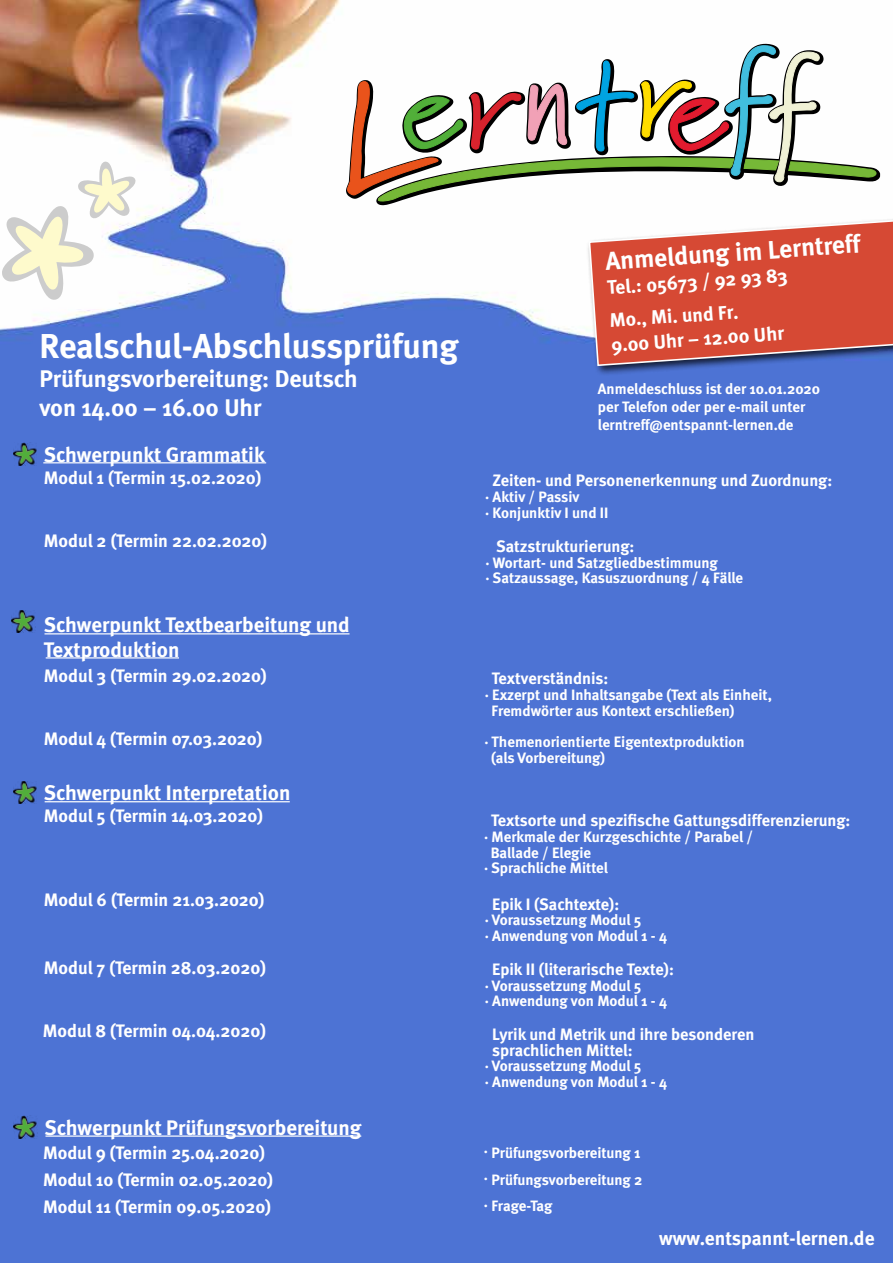
<style>
.page{position:relative;width:893px;height:1263px;background:#fff}
.page>*{position:absolute;margin:0;border:0;box-sizing:border-box;transform-origin:0 0}
.t1{font:700 34.5px "Meta";letter-spacing:-.005em;color:#fff}
.t2{font:700 25.5px "Meta";color:#fff}
.t3{font:700 24px/28.8px "Meta";color:#fff}
.t4{font:700 21px/25.2px "Meta";color:#fff}
.t5{font:700 19.5px/32.8px "Meta";color:#fff}
.t6{font:700 18px "Meta";color:#fff}
.t7{font:700 16.5px/15.8px "Meta";color:#fff}
.t8{font:700 15px/15.8px "Meta";color:#fff}
</style>
<div class="page">
<img style="left:0;top:0;width:893px;height:1263px">
<svg style="left:376px;top:44px;width:504px;height:161px"></svg>
<svg style="left:346px;top:45px;width:530px;height:157px"></svg>
<svg style="left:2px;top:161px;width:134px;height:139px"></svg>
<img style="left:12px;top:610px;width:23px;height:23px">
<img style="left:13px;top:443px;width:23px;height:22px">
<img style="left:13px;top:781px;width:23px;height:23px">
<hr style="left:43px;top:462px;width:223px;height:1px;background:#fff">
<hr style="left:45px;top:633px;width:305px;height:1px;background:#fff">
<hr style="left:46px;top:657px;width:133px;height:1px;background:#fff">
<hr style="left:45px;top:801px;width:245px;height:1px;background:#fff">
<img style="left:14px;top:1116px;width:23px;height:22px">
<hr style="left:45px;top:1135px;width:316px;height:2px;background:#fff">
<div style="left:586px;top:216px;width:307px;height:160px;background:#000;opacity:.75"></div>
<svg style="left:588px;top:217px;width:305px;height:150px"></svg>
<h1 class="t1" style="left:39px;top:326px;width:421px">Realschul-Abschlussprüfung</h1>
<h3 class="t3" style="left:39px;top:364px;width:320px">Prüfungsvorbereitung: Deutsch von 14.00 – 16.00 Uhr</h3>
<h2 class="t2" style="left:604px;top:246px;width:257px;rotate:-4deg">Anmeldung im Lerntreff</h2>
<h3 class="t5" style="left:606px;top:271px;width:182px;rotate:-4deg">Tel.: 05673 / 92 93 83<br>Mo., Mi. und Fr.</h3>
<h3 class="t5" style="left:610px;top:328px;width:175px;rotate:-4deg">9.00 Uhr – 12.00 Uhr</h3>
<p class="t8" style="left:598px;top:380px;width:224px;line-height:18px">Anmeldeschluss ist der 10.01.2020 per Telefon oder per e-mail unter lerntreff@entspannt-lernen.de</p>
<h3 class="t4" style="left:44px;top:442px;width:222px">Schwerpunkt Grammatik</h3>
<p class="t6" style="left:44px;top:467px;width:219px">Modul 1 (Termin 15.02.2020)</p>
<p class="t7" style="left:493px;top:472px;width:341px">Zeiten- und Personenerkennung und Zuordnung:</p>
<p class="t8" style="left:485px;top:489px;width:125px">. Aktiv / Passiv<br>. Konjunktiv I und II</p>
<p class="t6" style="left:44px;top:530px;width:225px">Modul 2 (Termin 22.02.2020)</p>
<p class="t7" style="left:496px;top:538px;width:140px">Satzstrukturierung:</p>
<p class="t8" style="left:485px;top:554px;width:259px">. Wortart- und Satzgliedbestimmung<br>. Satzaussage, Kasuszuordnung / 4 Fälle</p>
<h3 class="t4" style="left:44px;top:612px;width:307px">Schwerpunkt Textbearbeitung und<br>Textproduktion</h3>
<p class="t6" style="left:44px;top:665px;width:224px">Modul 3 (Termin 29.02.2020)</p>
<p class="t7" style="left:492px;top:670px;width:118px">Textverständnis:</p>
<p class="t8" style="left:491px;top:686px;width:282px;text-indent:-7px">. Exzerpt und Inhaltsangabe (Text als Einheit,<br>Fremdwörter aus Kontext erschließen)</p>
<p class="t6" style="left:44px;top:728px;width:220px">Modul 4 (Termin 07.03.2020)</p>
<p class="t8" style="left:491px;top:734px;width:255px;text-indent:-7px">. Themenorientierte Eigentextproduktion (als Vorbereitung)</p>
<h3 class="t4" style="left:44px;top:780px;width:248px">Schwerpunkt Interpretation</h3>
<p class="t6" style="left:44px;top:805px;width:221px">Modul 5 (Termin 14.03.2020)</p>
<p class="t7" style="left:491px;top:812px;width:361px">Textsorte und spezifische Gattungsdifferenzierung:</p>
<p class="t8" style="left:484px;top:828px;width:270px">. Merkmale der Kurzgeschichte / Parabel /</p>
<p class="t8" style="left:491px;top:844px;width:102px">Ballade / Elegie</p>
<p class="t8" style="left:484px;top:860px;width:125px">. Sprachliche Mittel</p>
<p class="t6" style="left:44px;top:889px;width:222px">Modul 6 (Termin 21.03.2020)</p>
<p class="t7" style="left:492px;top:896px;width:129px">Epik I (Sachtexte):</p>
<p class="t8" style="left:485px;top:912px;width:184px">. Voraussetzung Modul 5<br>. Anwendung von Modul 1 - 4</p>
<p class="t6" style="left:44px;top:957px;width:224px">Modul 7 (Termin 28.03.2020)</p>
<p class="t7" style="left:492px;top:961px;width:183px">Epik II (literarische Texte):</p>
<p class="t8" style="left:485px;top:977px;width:184px">. Voraussetzung Modul 5<br>. Anwendung von Modul 1 - 4</p>
<p class="t6" style="left:43px;top:1020px;width:225px">Modul 8 (Termin 04.04.2020)</p>
<p class="t7" style="left:492px;top:1026px;width:264px">Lyrik und Metrik und ihre besonderen sprachlichen Mittel:</p>
<p class="t8" style="left:485px;top:1058px;width:184px">. Voraussetzung Modul 5<br>. Anwendung von Modul 1 - 4</p>
<h3 class="t4" style="left:45px;top:1115px;width:318px">Schwerpunkt Prüfungsvorbereitung</h3>
<p class="t6" style="left:43px;top:1142px;width:223px">Modul 9 (Termin 25.04.2020)</p>
<p class="t8" style="left:484px;top:1144px;width:158px">. Prüfungsvorbereitung 1</p>
<p class="t6" style="left:43px;top:1169px;width:231px">Modul 10 (Termin 02.05.2020)</p>
<p class="t8" style="left:484px;top:1166px;width:160px;line-height:26.5px">. Prüfungsvorbereitung 2 . Frage-Tag</p>
<p class="t6" style="left:43px;top:1196px;width:229px">Modul 11 (Termin 09.05.2020)</p>
<h3 class="t5" style="left:659px;top:1222px;width:217px">www.entspannt-lernen.de</h3>
</div>
